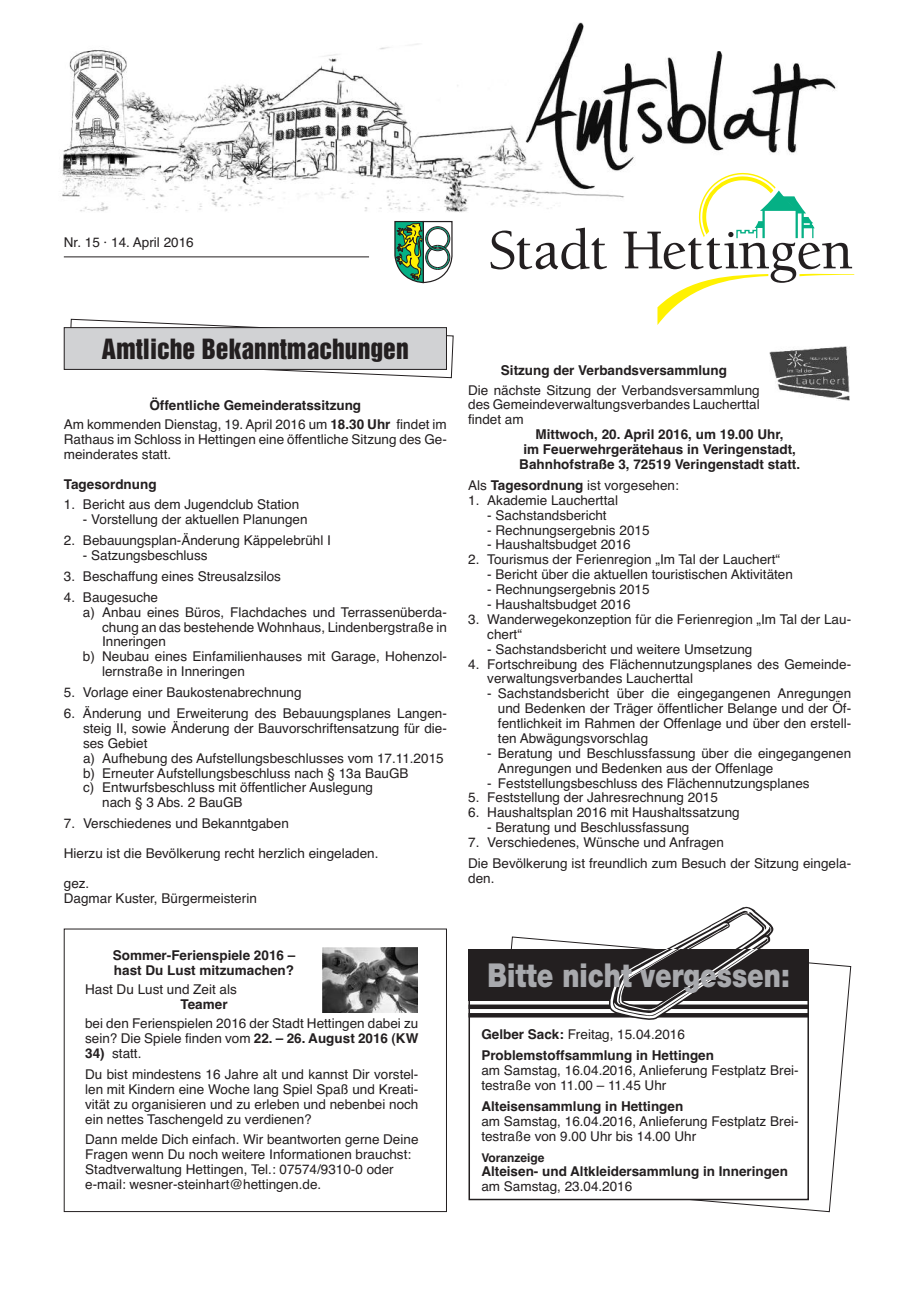
<style>
.page{position:relative;width:915px;height:1297px;background:#fff}
.page>*{position:absolute;margin:0;border:0;box-sizing:border-box;transform-origin:0 0}
.t1{font:900 33px "Helvetica Neue";color:#a8a9ad;scale:.8 1}
.t2{font:25.5px "Helvetica Inserat";color:#231f20}
.t3{font:13.5px/14.9px "Helvetica";color:#231f20}
.t4{font:700 13.5px/14.9px "Helvetica";color:#231f20}
.t5{font:700 12px "Helvetica";color:#231f20}
.s1{font-weight:700}
.s2{font-weight:400}
</style>
<div class="page">
<img style="left:62px;top:22px;width:775px;height:219px">
<svg style="left:70px;top:318px;width:384px;height:60px"></svg>
<div style="left:64px;top:328px;width:382px;height:41px;background:#d1d2d4"></div>
<div style="left:64px;top:327px;width:382px;height:43px;border:1px solid #231f20"></div>
<hr style="left:64px;top:256px;width:305px;height:1px;background:#231f20">
<svg style="left:394px;top:221px;width:58px;height:62px"></svg>
<svg style="left:490px;top:228px;width:117px;height:41px"></svg>
<svg style="left:623px;top:173px;width:231px;height:152px"></svg>
<img style="left:769px;top:346px;width:80px;height:54px">
<svg style="left:490px;top:936px;width:361px;height:276px"></svg>
<div style="left:469px;top:950px;width:338px;height:249px;background:#fff"></div>
<div style="left:468px;top:949px;width:340px;height:251px;border:2px solid #231f20"></div>
<div style="left:468px;top:949px;width:340px;height:51px;background:#231f20"></div>
<div style="left:468px;top:1004px;width:340px;height:5px;background:#231f20"></div>
<hr style="left:468px;top:1013px;width:340px;height:4px;background:#231f20">
<svg style="left:608px;top:907px;width:165px;height:113px"></svg>
<img style="left:323px;top:947px;width:94px;height:66px">
<p class="t3" style="left:64px;top:235px;width:131px">Nr. 15 · 14. April 2016</p>
<h2 class="t2" style="left:102px;top:338px;width:308px">Amtliche Bekanntmachungen</h2>
<p class="t3" style="left:64px;top:396px;width:384px;line-height:19.2px;text-align:center"><span class="s1">Öffentliche Gemeinderatssitzung<br></span>Am kommenden Dienstag, 19. April 2016 um <span class="s1">18.30 Uhr</span> findet im</p>
<p class="t3" style="left:64px;top:432px;width:384px">Rathaus im Schloss in Hettingen eine öffentliche Sitzung des Ge&shy;meinderates statt.</p>
<p class="t4" style="left:64px;top:476px;width:94px">Tagesordnung</p>
<p class="t3" style="left:64px;top:497px;width:237px">1. Bericht aus dem Jugendclub Station</p>
<p class="t3" style="left:83px;top:512px;width:226px">- Vorstellung der aktuellen Planungen</p>
<p class="t3" style="left:64px;top:533px;width:268px">2. Bebauungsplan-Änderung Käppelebrühl I</p>
<p class="t3" style="left:83px;top:548px;width:126px">- Satzungsbeschluss</p>
<p class="t3" style="left:64px;top:569px;width:219px">3. Beschaffung eines Streusalzsilos</p>
<p class="t3" style="left:64px;top:590px;width:96px">4. Baugesuche</p>
<p class="t3" style="left:83px;top:605px;width:365px">a) Anbau eines Büros, Flachdaches und Terrassenüberda-</p>
<p class="t3" style="left:102px;top:619px;width:346px">chung an das bestehende Wohnhaus, Lindenbergstraße in</p>
<p class="t3" style="left:102px;top:634px;width:65px">Inneringen</p>
<p class="t3" style="left:83px;top:649px;width:365px">b) Neubau eines Einfamilienhauses mit Garage, Hohenzol-</p>
<p class="t3" style="left:102px;top:664px;width:144px">lernstraße in Inneringen</p>
<p class="t3" style="left:64px;top:685px;width:239px">5. Vorlage einer Baukostenabrechnung</p>
<p class="t3" style="left:64px;top:706px;width:384px">6. Änderung und Erweiterung des Bebauungsplanes Langen-</p>
<p class="t3" style="left:83px;top:721px;width:365px">steig II, sowie Änderung der Bauvorschriftensatzung für die-</p>
<p class="t3" style="left:83px;top:736px;width:66px">ses Gebiet</p>
<p class="t3" style="left:83px;top:750px;width:362px">a) Aufhebung des Aufstellungsbeschlusses vom 17.11.2015</p>
<p class="t3" style="left:83px;top:765px;width:327px">b) Erneuter Aufstellungsbeschluss nach § 13a BauGB</p>
<p class="t3" style="left:83px;top:780px;width:291px">c) Entwurfsbeschluss mit öffentlicher Auslegung</p>
<p class="t3" style="left:102px;top:795px;width:142px">nach § 3 Abs. 2 BauGB</p>
<p class="t3" style="left:64px;top:816px;width:226px">7. Verschiedenes und Bekanntgaben</p>
<p class="t3" style="left:64px;top:846px;width:316px">Hierzu ist die Bevölkerung recht herzlich eingeladen.</p>
<p class="t3" style="left:64px;top:876px;width:194px">gez.<br>Dagmar Kuster, Bürgermeisterin</p>
<p class="t4" style="left:113px;top:948px;width:184px">Sommer-Ferienspiele 2016 – hast Du Lust mitzumachen?</p>
<p class="t3" style="left:85px;top:982px;width:153px">Hast Du Lust und Zeit als</p>
<p class="t4" style="left:180px;top:997px;width:49px">Teamer</p>
<p class="t3" style="left:85px;top:1016px;width:335px">bei den Ferienspielen 2016 der Stadt Hettingen dabei zu sein? Die Spiele finden vom <span class="s1">22. – 26. August 2016 (KW</span></p>
<p class="t3" style="left:85px;top:1043px;width:334px;line-height:20.9px"><span class="s1">34)</span> statt.<br>Du bist mindestens 16 Jahre alt und kannst Dir vorstel-</p>
<p class="t3" style="left:85px;top:1082px;width:335px;text-align:justify">len mit Kindern eine Woche lang Spiel Spaß und Kreati&shy;vität zu organisieren und zu erleben und nebenbei noch ein nettes Taschengeld zu verdienen?</p>
<p class="t3" style="left:85px;top:1132px;width:334px">Dann melde Dich einfach. Wir beantworten gerne Deine Fragen wenn Du noch weitere Informationen brauchst:<br>Stadtverwaltung Hettingen, Tel.: 07574/9310-0 oder e-mail: wesner-steinhart@hettingen.de.</p>
<p class="t4" style="left:501px;top:363px;width:227px">Sitzung der Verbandsversammlung</p>
<p class="t3" style="left:468px;top:382px;width:293px;text-align:justify">Die nächste Sitzung der Verbandsversammlung des Gemeindeverwaltungsverbandes Laucherttal findet am</p>
<p class="t4" style="left:519px;top:427px;width:282px;text-align:center">Mittwoch, 20. April 2016, um 19.00 Uhr,<br>im Feuerwehrgerätehaus in Veringenstadt,<br>Bahnhofstraße 3, 72519 Veringenstadt statt.</p>
<p class="t3" style="left:468px;top:478px;width:212px">Als <span class="s1">Tagesordnung</span> ist vorgesehen:</p>
<p class="t3" style="left:468px;top:493px;width:151px">1. Akademie Laucherttal</p>
<p class="t3" style="left:487px;top:508px;width:121px">- Sachstandsbericht</p>
<p class="t3" style="left:487px;top:522px;width:164px">- Rechnungsergebnis 2015</p>
<p class="t3" style="left:487px;top:537px;width:145px">- Haushaltsbudget 2016</p>
<p class="t3" style="left:468px;top:552px;width:313px">2. Tourismus der Ferienregion „Im Tal der Lauchert“</p>
<p class="t3" style="left:487px;top:567px;width:307px">- Bericht über die aktuellen touristischen Aktivitäten</p>
<p class="t3" style="left:487px;top:582px;width:164px">- Rechnungsergebnis 2015</p>
<p class="t3" style="left:487px;top:597px;width:145px">- Haushaltsbudget 2016</p>
<p class="t3" style="left:487px;top:612px;width:365px;text-indent:-19px">3. Wanderwegekonzeption für die Ferienregion „Im Tal der Lau&shy;chert“</p>
<p class="t3" style="left:487px;top:641px;width:266px">- Sachstandsbericht und weitere Umsetzung</p>
<p class="t3" style="left:487px;top:656px;width:365px;text-indent:-19px">4. Fortschreibung des Flächennutzungsplanes des Gemeinde&shy;verwaltungsverbandes Laucherttal</p>
<p class="t3" style="left:498px;top:686px;width:354px;text-align:justify;text-indent:-11px">- Sachstandsbericht über die eingegangenen Anregungen und Bedenken der Träger öffentlicher Belange und der Öf&shy;fentlichkeit im Rahmen der Offenlage und über den erstell&shy;ten Abwägungsvorschlag</p>
<p class="t3" style="left:498px;top:746px;width:354px;text-indent:-11px">- Beratung und Beschlussfassung über die eingegangenen<br>Anregungen und Bedenken aus der Offenlage</p>
<p class="t3" style="left:487px;top:775px;width:324px">- Feststellungsbeschluss des Flächennutzungsplanes</p>
<p class="t3" style="left:468px;top:790px;width:251px">5. Feststellung der Jahresrechnung 2015</p>
<p class="t3" style="left:468px;top:805px;width:273px">6. Haushaltsplan 2016 mit Haushaltssatzung</p>
<p class="t3" style="left:487px;top:820px;width:203px">- Beratung und Beschlussfassung</p>
<p class="t3" style="left:468px;top:832px;width:384px;line-height:20.9px">7. Verschiedenes, Wünsche und Anfragen<br>Die Bevölkerung ist freundlich zum Besuch der Sitzung eingela-</p>
<p class="t3" style="left:468px;top:871px;width:28px">den.</p>
<h1 class="t1" style="left:487px;top:963px;width:379px">Bitte nicht vergessen:</h1>
<p class="t4" style="left:481px;top:1024px;width:234px;line-height:20.9px">Gelber Sack: <span class="s2">Freitag, 15.04.2016<br></span>Problemstoffsammlung in Hettingen</p>
<p class="t3" style="left:481px;top:1063px;width:319px">am Samstag, 16.04.2016, Anlieferung Festplatz Brei&shy;testraße von 11.00 – 11.45 Uhr</p>
<p class="t4" style="left:481px;top:1099px;width:203px">Alteisensammlung in Hettingen</p>
<p class="t3" style="left:481px;top:1114px;width:319px">am Samstag, 16.04.2016, Anlieferung Festplatz Brei&shy;testraße von 9.00 Uhr bis 14.00 Uhr</p>
<p class="t5" style="left:481px;top:1150px;width:65px">Voranzeige</p>
<p class="t4" style="left:481px;top:1164px;width:308px">Alteisen- und Altkleidersammlung in Inneringen</p>
<p class="t3" style="left:481px;top:1179px;width:152px">am Samstag, 23.04.2016</p>
</div>
